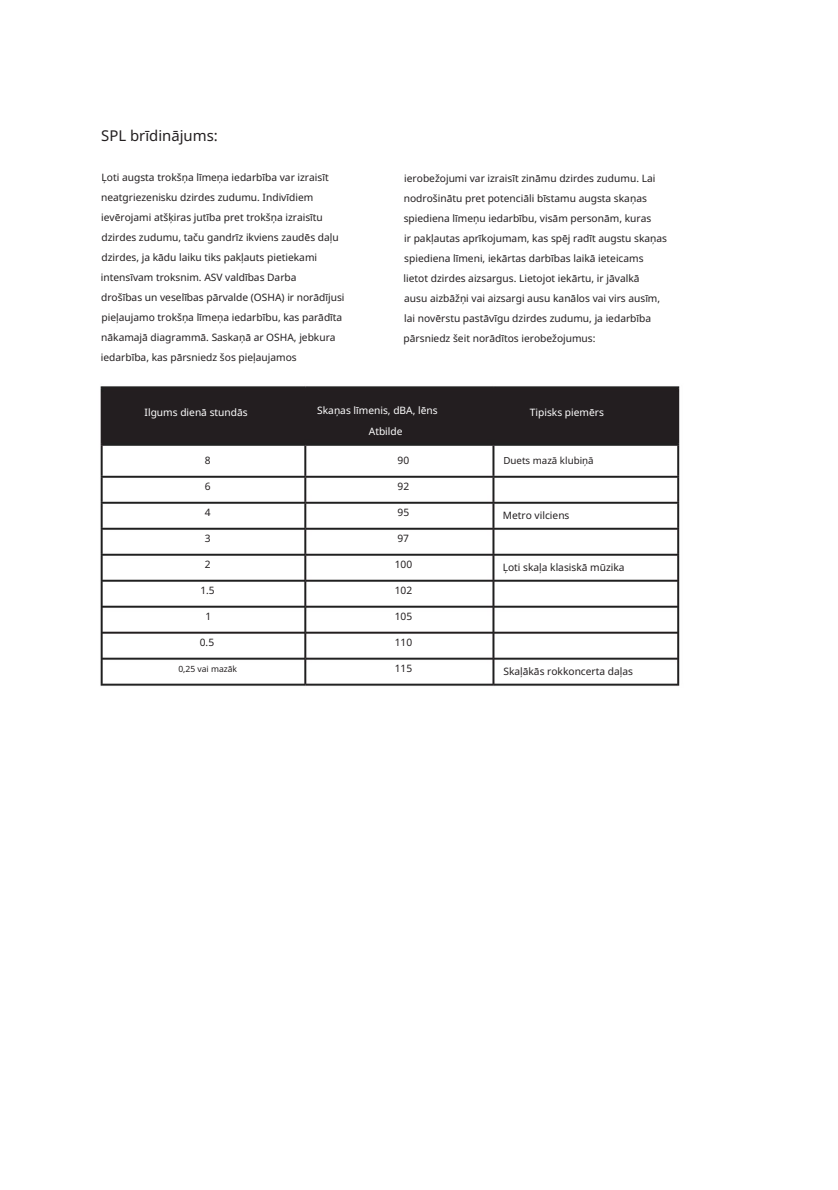
<style>
.page{position:relative;width:838px;height:1190px;background:#fff}
.page>*{position:absolute;margin:0;border:0;box-sizing:border-box;transform-origin:0 0}
.t1{font:14.8px "Noto Sans";color:#231f20}
.t2{font:10.2px/20px "Noto Sans";color:#231f20}
.t3{font:10.2px "Noto Sans";color:#fff}
.t4{font:9.8px "Noto Sans";color:#231f20}
.t5{font:8.6px "Noto Sans";color:#231f20}
</style>
<div class="page">
<img style="left:100px;top:386px;width:580px;height:300px">
<h1 class="t1" style="left:101px;top:125px;width:118px">SPL brīdinājums:</h1>
<p class="t2" style="left:101px;top:168px;width:245px">Ļoti augsta trokšņa līmeņa iedarbība var izraisīt neatgriezenisku dzirdes zudumu. Indivīdiem ievērojami atšķiras jutība pret trokšņa izraisītu dzirdes zudumu, taču gandrīz ikviens zaudēs daļu dzirdes, ja kādu laiku tiks pakļauts pietiekami intensīvam troksnim. ASV valdības Darba<br>drošības un veselības pārvalde (OSHA) ir norādījusi pieļaujamo trokšņa līmeņa iedarbību, kas parādīta nākamajā diagrammā. Saskaņā ar OSHA, jebkura iedarbība, kas pārsniedz šos pieļaujamos</p>
<p class="t2" style="left:404px;top:169px;width:265px">ierobežojumi var izraisīt zināmu dzirdes zudumu. Lai nodrošinātu pret potenciāli bīstamu augsta skaņas spiediena līmeņu iedarbību, visām personām, kuras<br>ir pakļautas aprīkojumam, kas spēj radīt augstu skaņas spiediena līmeni, iekārtas darbības laikā ieteicams lietot dzirdes aizsargus. Lietojot iekārtu, ir jāvalkā<br>ausu aizbāžņi vai aizsargi ausu kanālos vai virs ausīm, lai novērstu pastāvīgu dzirdes zudumu, ja iedarbība pārsniedz šeit norādītos ierobežojumus:</p>
<p class="t3" style="left:145px;top:405px;width:105px">Ilgums dienā stundās</p>
<p class="t3" style="left:317px;top:403px;width:122px">Skaņas līmenis, dBA, lēns</p>
<p class="t3" style="left:369px;top:424px;width:35px">Atbilde</p>
<p class="t2" style="left:205px;top:451px;width:7px">8</p>
<p class="t2" style="left:398px;top:451px;width:13px">90</p>
<p class="t2" style="left:205px;top:477px;width:7px">6</p>
<p class="t2" style="left:398px;top:477px;width:13px">92</p>
<p class="t2" style="left:205px;top:502px;width:7px">4</p>
<p class="t2" style="left:398px;top:503px;width:13px">95</p>
<p class="t2" style="left:205px;top:529px;width:7px">3</p>
<p class="t2" style="left:397px;top:529px;width:13px">97</p>
<p class="t2" style="left:205px;top:554px;width:7px">2</p>
<p class="t2" style="left:395px;top:555px;width:19px">100</p>
<p class="t2" style="left:200px;top:581px;width:16px">1.5</p>
<p class="t2" style="left:395px;top:581px;width:19px">102</p>
<p class="t2" style="left:205px;top:606px;width:7px">1</p>
<p class="t2" style="left:395px;top:607px;width:19px">105</p>
<p class="t2" style="left:200px;top:633px;width:16px">0.5</p>
<p class="t2" style="left:395px;top:633px;width:19px">110</p>
<p class="t5" style="left:178px;top:663px;width:60px">0,25 vai mazāk</p>
<p class="t2" style="left:395px;top:659px;width:19px">115</p>
<p class="t3" style="left:530px;top:405px;width:76px">Tipisks piemērs</p>
<p class="t4" style="left:503px;top:454px;width:92px">Duets mazā klubiņā</p>
<p class="t2" style="left:503px;top:506px;width:68px">Metro vilciens</p>
<p class="t2" style="left:503px;top:558px;width:124px">Ļoti skaļa klasiskā mūzika</p>
<p class="t2" style="left:503px;top:661px;width:131px">Skaļākās rokkoncerta daļas</p>
</div>
